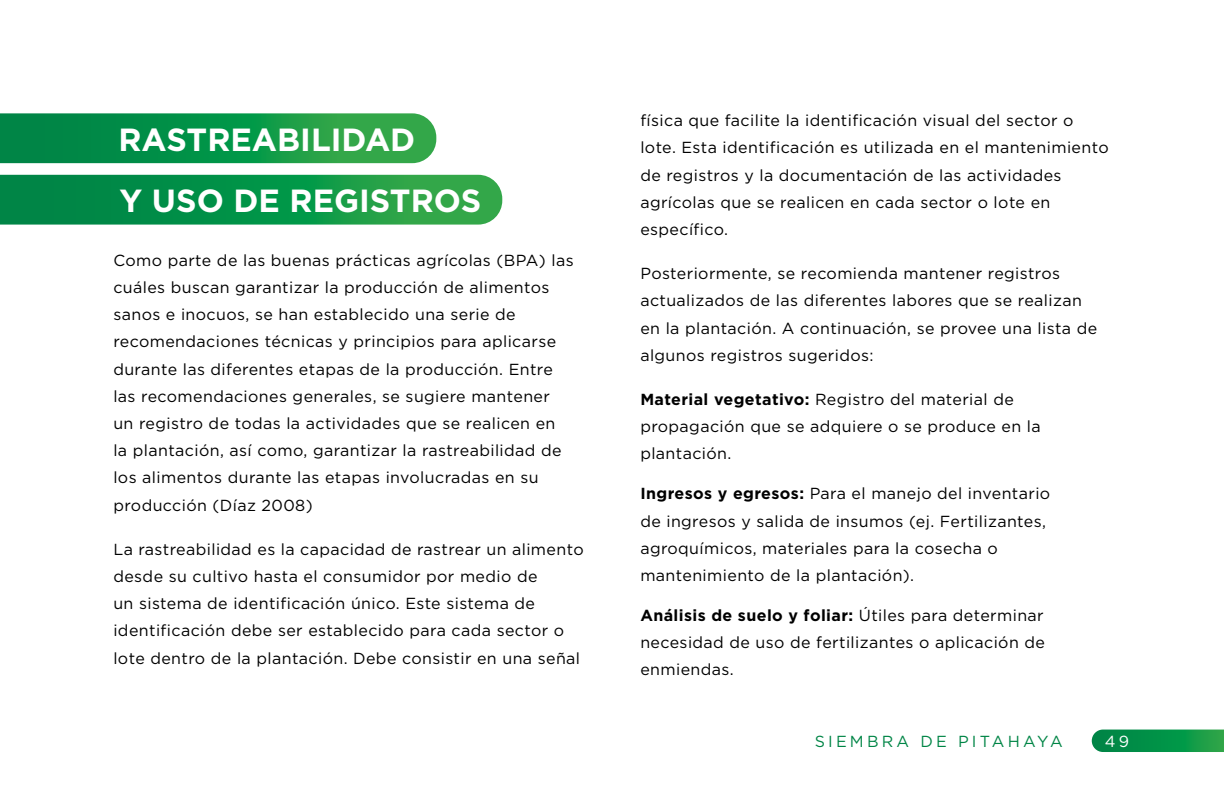
<style>
.page{position:relative;width:1224px;height:792px;background:#fff}
.page>*{position:absolute;margin:0;border:0;box-sizing:border-box;transform-origin:0 0}
.TIT{font:700 32px/61.4px "Gotham";color:#fff}
.tex{font:16px/27.2px "Gotham";letter-spacing:.025em;color:#000}
.t1{font:16px "Gotham";letter-spacing:.2em;color:#008546}
.t2{font:16px "Gotham";color:#fff}
.s1{font-weight:700}
</style>
<div class="page">
<svg style="left:1092px;top:730px;width:132px;height:22px;background:#0c954a"></svg>
<svg style="left:0;top:113px;width:436px;height:50px;background:#15984a"></svg>
<svg style="left:0;top:175px;width:502px;height:50px;background:#13974a"></svg>
<p class="TIT" style="left:119px;top:109px;width:364px">RASTREABILIDAD<br>Y USO DE REGISTROS</p>
<p class="tex" style="left:113px;top:246px;width:462px">Como parte de las buenas prácticas agrícolas (BPA) las cuáles buscan garantizar la producción de alimentos sanos e inocuos, se han establecido una serie de recomendaciones técnicas y principios para aplicarse durante las diferentes etapas de la producción. Entre las recomendaciones generales, se sugiere mantener un registro de todas la actividades que se realicen en<br>la plantación, así como, garantizar la rastreabilidad de los alimentos durante las etapas involucradas en su producción (Díaz 2008)</p>
<p class="tex" style="left:113px;top:535px;width:472px">La rastreabilidad es la capacidad de rastrear un alimento desde su cultivo hasta el consumidor por medio de<br>un sistema de identificación único. Este sistema de identificación debe ser establecido para cada sector o lote dentro de la plantación. Debe consistir en una señal</p>
<p class="tex" style="left:640px;top:107px;width:470px">física que facilite la identificación visual del sector o lote. Esta identificación es utilizada en el mantenimiento de registros y la documentación de las actividades agrícolas que se realicen en cada sector o lote en específico.</p>
<p class="tex" style="left:640px;top:260px;width:458px">Posteriormente, se recomienda mantener registros actualizados de las diferentes labores que se realizan en la plantación. A continuación, se provee una lista de algunos registros sugeridos:</p>
<p class="tex" style="left:640px;top:385px;width:402px"><span class="s1">Material vegetativo:</span> Registro del material de propagación que se adquiere o se produce en la plantación.</p>
<p class="tex" style="left:640px;top:480px;width:411px"><span class="s1">Ingresos y egresos:</span> Para el manejo del inventario de ingresos y salida de insumos (ej. Fertilizantes, agroquímicos, materiales para la cosecha o mantenimiento de la plantación).</p>
<p class="tex" style="left:640px;top:601px;width:406px;text-align:justify"><span class="s1">Análisis de suelo y foliar:</span> Útiles para determinar necesidad de uso de fertilizantes o aplicación de enmiendas.</p>
<p class="t1" style="left:815px;top:731px;width:249px">SIEMBRA DE PITAHAYA</p>
<p class="t2" style="left:1105px;top:731px;width:26px">49</p>
</div>
